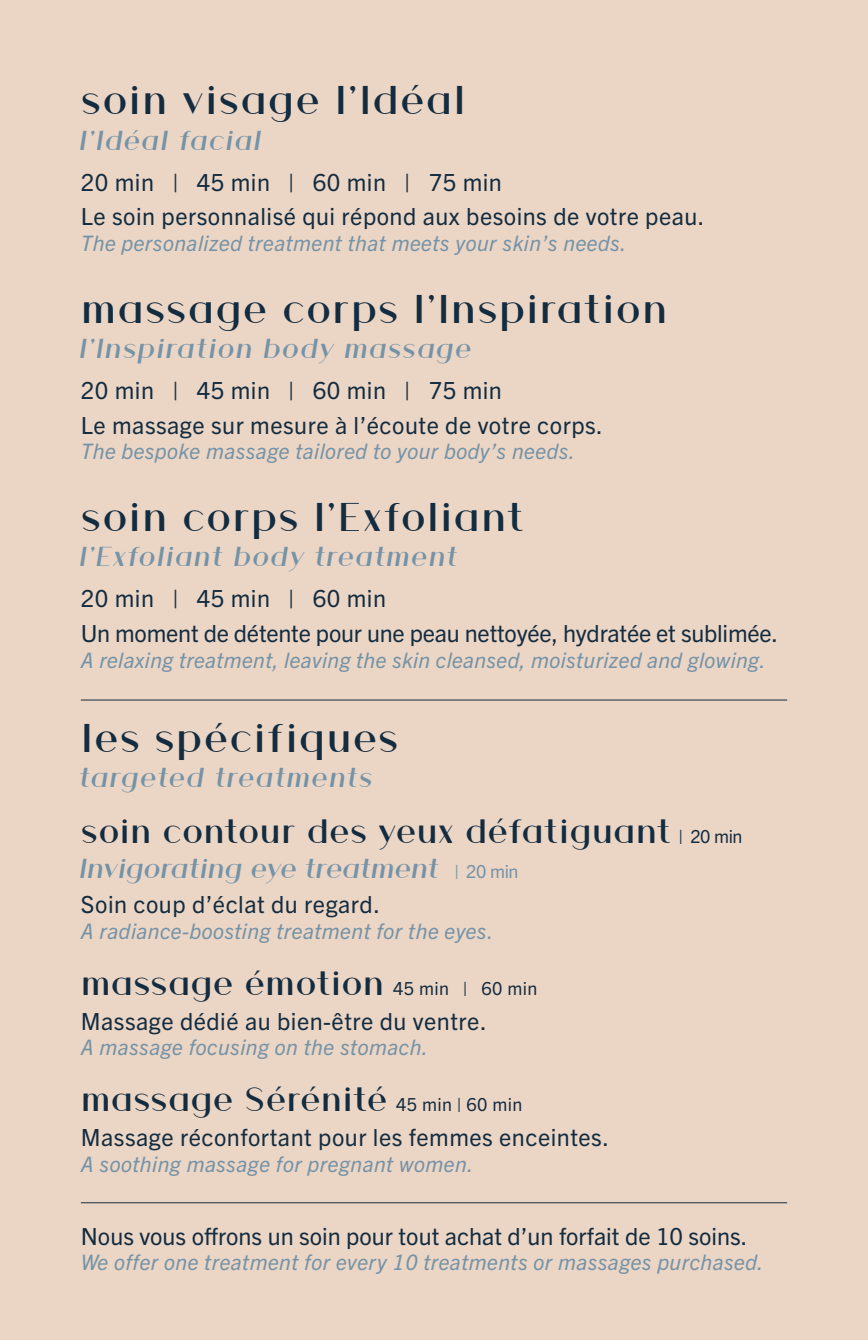
<style>
.page{position:relative;width:868px;height:1340px;background:#fff}
.page>*{position:absolute;margin:0;border:0;box-sizing:border-box;transform-origin:0 0}
.t1{font:42.75px "Athena";letter-spacing:.02em;color:#132c40}
.t2{font:36px "Athena";color:#132c40}
.t3{font:italic 29.25px "Athena";letter-spacing:.02em;color:#7593a7}
.t4{font:italic 29.25px "Athena";letter-spacing:-.02em;color:#7593a7}
.t5{font:23.62px/34.6px "Trade Gothic Next LT Pro";letter-spacing:.02em;color:#132c40}
.t6{font:23.62px/34.6px "Trade Gothic Next LT Pro";letter-spacing:-.01em;color:#132c40}
.t7{font:23.62px "Trade Gothic Next LT Pro";color:#132c40}
.t8{font:italic 21.38px "Trade Gothic Next LT Pro";letter-spacing:.02em;color:#7593a7}
.s1{font-family:"Trade Gothic Next LT Pro";font-size:18px}
.s2{font-family:"Trade Gothic Next LT Pro";font-style:normal;font-size:18px}
</style>
<div class="page">
<div style="left:0;top:0;width:867px;height:1339px;background:#ebd5c5"></div>
<hr style="left:81px;top:1202px;width:706px;height:1px;background:#132c40">
<hr style="left:81px;top:699px;width:706px;height:1px;background:#132c40">
<h1 class="t1" style="left:81px;top:71px;width:386px">soin visage l’Idéal</h1>
<h3 class="t3" style="left:81px;top:120px;width:184px">l’Idéal facial</h3>
<p class="t5" style="left:81px;top:163px;width:625px">20 min | 45 min | 60 min | 75 min<br>Le soin personnalisé qui répond aux besoins de votre peau.</p>
<p class="t8" style="left:81px;top:228px;width:547px">The personalized treatment that meets your skin’s needs.</p>
<h1 class="t1" style="left:81px;top:279px;width:588px">massage corps l’Inspiration</h1>
<h3 class="t3" style="left:81px;top:328px;width:394px">l’Inspiration body massage</h3>
<p class="t5" style="left:81px;top:371px;width:523px">20 min | 45 min | 60 min | 75 min<br>Le massage sur mesure à l’écoute de votre corps.</p>
<p class="t8" style="left:81px;top:437px;width:495px">The bespoke massage tailored to your body’s needs.</p>
<h1 class="t1" style="left:81px;top:487px;width:445px">soin corps l’Exfoliant</h1>
<h3 class="t3" style="left:81px;top:536px;width:380px">l’Exfoliant body treatment</h3>
<p class="t6" style="left:81px;top:580px;width:698px">20 min | 45 min | 60 min<br>Un moment de détente pour une peau nettoyée, hydratée et sublimée.</p>
<p class="t8" style="left:81px;top:645px;width:686px">A relaxing treatment, leaving the skin cleansed, moisturized and glowing.</p>
<h1 class="t1" style="left:81px;top:708px;width:319px">les spécifiques</h1>
<h3 class="t3" style="left:81px;top:757px;width:295px">targeted treatments</h3>
<h2 class="t2" style="left:81px;top:806px;width:663px">soin contour des yeux défatiguant <span class="s1">| 20 min</span></h2>
<h3 class="t4" style="left:81px;top:848px;width:439px">Invigorating eye treatment <span class="s2">| 20 min</span></h3>
<p class="t5" style="left:81px;top:885px;width:300px">Soin coup d’éclat du regard.</p>
<p class="t8" style="left:81px;top:916px;width:414px">A radiance-boosting treatment for the eyes.</p>
<h2 class="t2" style="left:81px;top:958px;width:458px">massage émotion <span class="s1">45 min | 60 min</span></h2>
<p class="t5" style="left:81px;top:1002px;width:407px">Massage dédié au bien-être du ventre.</p>
<p class="t8" style="left:81px;top:1032px;width:348px">A massage focusing on the stomach.</p>
<h2 class="t2" style="left:81px;top:1074px;width:443px">massage Sérénité <span class="s1">45 min | 60 min</span></h2>
<p class="t5" style="left:81px;top:1118px;width:529px">Massage réconfortant pour les femmes enceintes.</p>
<p class="t8" style="left:81px;top:1148px;width:394px">A soothing massage for pregnant women.</p>
<p class="t7" style="left:81px;top:1219px;width:668px">Nous vous offrons un soin pour tout achat d’un forfait de 10 soins.</p>
<p class="t8" style="left:81px;top:1247px;width:684px">We offer one treatment for every 10 treatments or massages purchased.</p>
</div>
